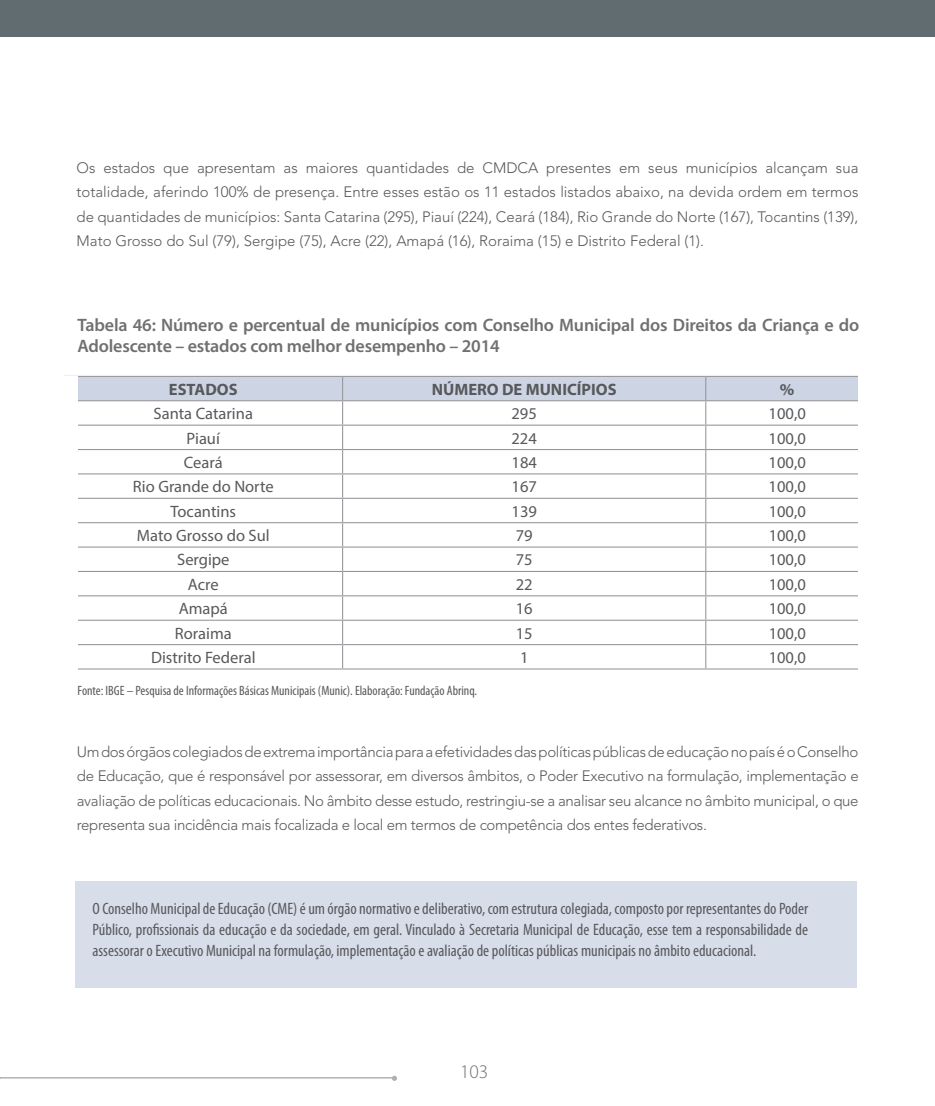
<style>
.page{position:relative;width:935px;height:1106px;background:#fff}
.page>*{position:absolute;margin:0;border:0;box-sizing:border-box;transform-origin:0 0}
.t1{font:300 19.2px "Myriad Pro";color:#6f7072}
.t2{font:600 18px/21px "Myriad Pro";letter-spacing:-.01em;color:#6f7072}
.t3{font:condensed 16.5px/21px "Myriad Pro";color:#58595b;text-align:justify}
.t4{font:16.5px "Myriad Pro";color:#58595b}
.t5{font:700 16.5px "Myriad Pro";color:#58595b}
.t6{font:300 15px/24.5px "Avenir LT Std";letter-spacing:-.02em;color:#58595b;text-align:justify}
.t7{font:condensed 13.5px "Myriad Pro";color:#58595b}
</style>
<div class="page">
<div style="left:0;top:0;width:934px;height:36px;background:#616c70"></div>
<hr style="left:0;top:1077px;width:394px;height:1px;background:#afb0b2">
<svg style="left:392px;top:1075px;width:5px;height:5px"></svg>
<svg style="left:78px;top:376px;width:779px;height:292px"></svg>
<hr style="left:63px;top:668px;width:279px;height:1px;background:#939598">
<hr style="left:342px;top:668px;width:363px;height:1px;background:#939598">
<hr style="left:705px;top:668px;width:164px;height:1px;background:#939598">
<div style="left:857px;top:368px;width:24px;height:306px;background:#fff"></div>
<div style="left:54px;top:376px;width:24px;height:298px;background:#fff"></div>
<div style="left:75px;top:881px;width:781px;height:106px;background:#d7dde9"></div>
<p class="t6" style="left:77px;top:156px;width:783px">Os estados que apresentam as maiores quantidades de CMDCA presentes em seus municípios alcançam sua totalidade, aferindo 100% de presença. Entre esses estão os 11 estados listados abaixo, na devida ordem em termos de quantidades de municípios: Santa Catarina (295), Piauí (224), Ceará (184), Rio Grande do Norte (167), Tocantins (139), Mato Grosso do Sul (79), Sergipe (75), Acre (22), Amapá (16), Roraima (15) e Distrito Federal (1).</p>
<p class="t2" style="left:78px;top:314px;width:783px">Tabela 46: Número e percentual de municípios com Conselho Municipal dos Direitos da Criança e do<br>Adolescente – estados com melhor desempenho – 2014</p>
<p class="t5" style="left:169px;top:378px;width:70px">ESTADOS</p>
<p class="t5" style="left:432px;top:378px;width:186px">NÚMERO DE MUNICÍPIOS</p>
<p class="t5" style="left:780px;top:378px;width:16px">%</p>
<p class="t4" style="left:154px;top:403px;width:101px">Santa Catarina</p>
<p class="t4" style="left:511px;top:403px;width:27px">295</p>
<p class="t4" style="left:768px;top:403px;width:39px">100,0</p>
<p class="t4" style="left:187px;top:428px;width:35px">Piauí</p>
<p class="t4" style="left:511px;top:428px;width:27px">224</p>
<p class="t4" style="left:768px;top:428px;width:39px">100,0</p>
<p class="t4" style="left:184px;top:452px;width:40px">Ceará</p>
<p class="t4" style="left:511px;top:452px;width:27px">184</p>
<p class="t4" style="left:768px;top:452px;width:39px">100,0</p>
<p class="t4" style="left:133px;top:476px;width:142px">Rio Grande do Norte</p>
<p class="t4" style="left:511px;top:476px;width:27px">167</p>
<p class="t4" style="left:768px;top:476px;width:39px">100,0</p>
<p class="t4" style="left:170px;top:501px;width:67px">Tocantins</p>
<p class="t4" style="left:511px;top:501px;width:27px">139</p>
<p class="t4" style="left:768px;top:501px;width:39px">100,0</p>
<p class="t4" style="left:137px;top:525px;width:134px">Mato Grosso do Sul</p>
<p class="t4" style="left:516px;top:525px;width:18px">79</p>
<p class="t4" style="left:768px;top:525px;width:39px">100,0</p>
<p class="t4" style="left:177px;top:549px;width:54px">Sergipe</p>
<p class="t4" style="left:516px;top:549px;width:18px">75</p>
<p class="t4" style="left:768px;top:549px;width:39px">100,0</p>
<p class="t4" style="left:188px;top:574px;width:32px">Acre</p>
<p class="t4" style="left:516px;top:574px;width:18px">22</p>
<p class="t4" style="left:768px;top:574px;width:39px">100,0</p>
<p class="t4" style="left:179px;top:598px;width:51px">Amapá</p>
<p class="t4" style="left:516px;top:598px;width:18px">16</p>
<p class="t4" style="left:768px;top:598px;width:39px">100,0</p>
<p class="t4" style="left:175px;top:623px;width:58px">Roraima</p>
<p class="t4" style="left:516px;top:623px;width:18px">15</p>
<p class="t4" style="left:768px;top:623px;width:39px">100,0</p>
<p class="t4" style="left:151px;top:647px;width:106px">Distrito Federal</p>
<p class="t4" style="left:520px;top:647px;width:10px">1</p>
<p class="t4" style="left:768px;top:647px;width:39px">100,0</p>
<p class="t7" style="left:78px;top:682px;width:401px">Fonte: IBGE – Pesquisa de Informações Básicas Municipais (Munic). Elaboração: Fundação Abrinq.</p>
<p class="t6" style="left:77px;top:739px;width:783px">Um dos órgãos colegiados de extrema importância para a efetividades das políticas públicas de educação no país é o Conselho de Educação, que é responsável por assessorar, em diversos âmbitos, o Poder Executivo na formulação, implementação e avaliação de políticas educacionais. No âmbito desse estudo, restringiu-se a analisar seu alcance no âmbito municipal, o que representa sua incidência mais focalizada e local em termos de competência dos entes federativos.</p>
<p class="t3" style="left:92px;top:898px;width:717px">O Conselho Municipal de Educação (CME) é um órgão normativo e deliberativo, com estrutura colegiada, composto por representantes do Poder Público, profissionais da educação e da sociedade, em geral. Vinculado à Secretaria Municipal de Educação, esse tem a responsabilidade de assessorar o Executivo Municipal na formulação, implementação e avaliação de políticas públicas municipais no âmbito educacional.</p>
<p class="t1" style="left:460px;top:1061px;width:30px">103</p>
</div>
